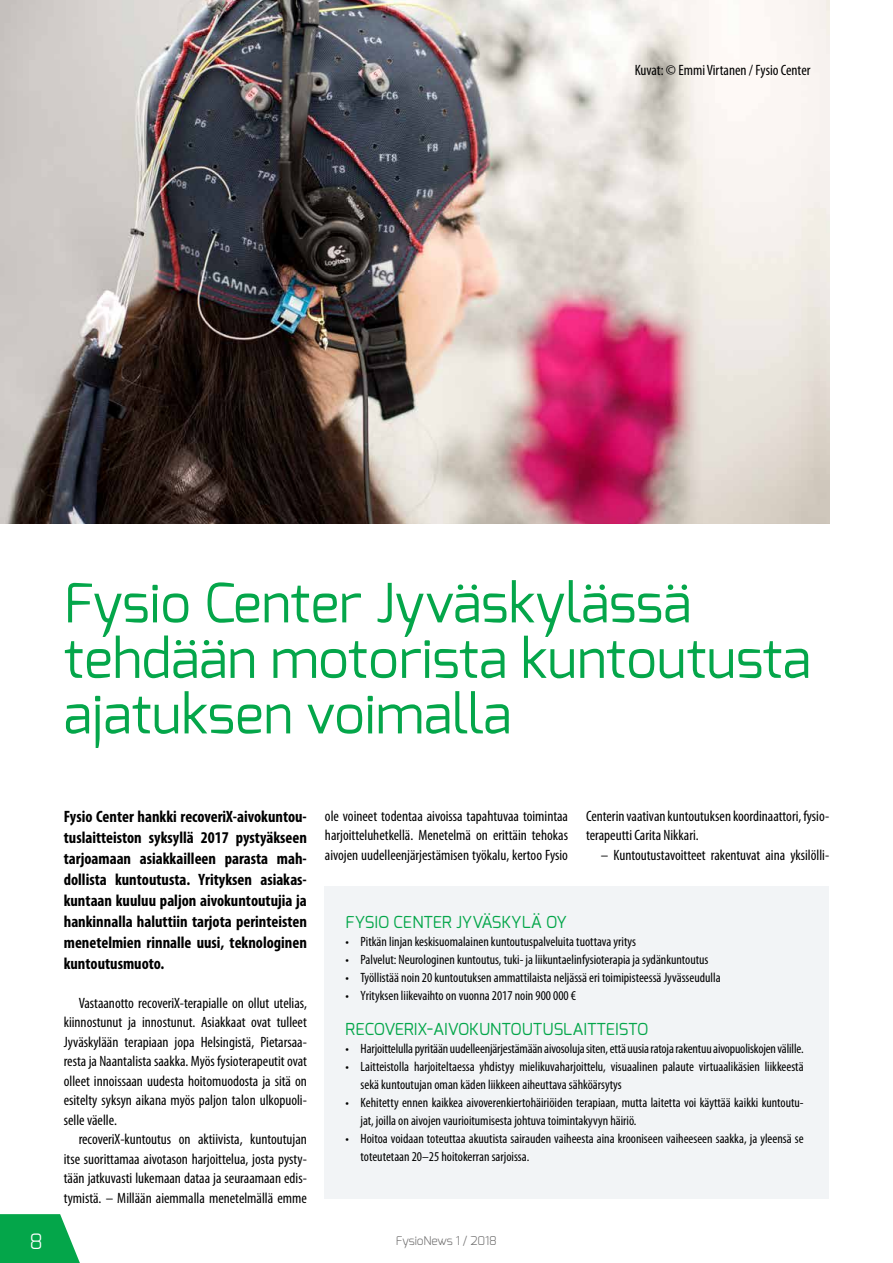
<style>
.page{position:relative;width:893px;height:1263px;background:#fff}
.page>*{position:absolute;margin:0;border:0;box-sizing:border-box;transform-origin:0 0}
.t1{font:54px/55.5px "Exo";color:#04a64a}
.t2{font:300 21px "Exo";color:#fff}
.t3{font:700 condensed 16.5px/21px "Myriad Pro";color:#000;text-align:justify}
.t4{font:16.5px "Exo";color:#04a64a}
.t5{font:condensed 15px/19.5px "Myriad Pro";color:#000;text-align:justify}
.t6{font:condensed 13.5px/18px "Myriad Pro";color:#000}
.t7{font:300 12px "Exo";letter-spacing:-.01em;color:#706f6f}
</style>
<div class="page">
<img style="left:0;top:0;width:829px;height:523px">
<div style="left:325px;top:886px;width:504px;height:313px;background:#f2f4f6"></div>
<svg style="left:0;top:1214px;width:80px;height:49px;background:#24b161"></svg>
<p class="t5" style="left:635px;top:60px;width:177px">Kuvat: © Emmi Virtanen / Fysio Center</p>
<h1 class="t1" style="left:64px;top:575px;width:749px">Fysio Center Jyväskylässä tehdään motorista kuntoutusta ajatuksen voimalla</h1>
<p class="t3" style="left:64px;top:805px;width:245px">Fysio Center hankki recoveriX-aivokuntou&shy;tuslaitteiston syksyllä 2017 pystyäkseen tarjoamaan asiakkailleen parasta mah&shy;dollista kuntoutusta. Yrityksen asiakas&shy;kuntaan kuuluu paljon aivokuntoutujia ja hankinnalla haluttiin tarjota perinteisten menetelmien rinnalle uusi, teknologinen kuntoutusmuoto.</p>
<p class="t5" style="left:64px;top:993px;width:245px;text-indent:15px">Vastaanotto recoveriX-terapialle on ollut utelias, kiinnostunut ja innostunut. Asiakkaat ovat tulleet Jyväskylään terapiaan jopa Helsingistä, Pietarsaa&shy;resta ja Naantalista saakka. Myös fysioterapeutit ovat olleet innoissaan uudesta hoitomuodosta ja sitä on esitelty syksyn aikana myös paljon talon ulkopuoli&shy;selle väelle.</p>
<p class="t5" style="left:64px;top:1129px;width:245px;text-indent:15px">recoveriX-kuntoutus on aktiivista, kuntoutujan itse suorittamaa aivotason harjoittelua, josta pysty&shy;tään jatkuvasti lukemaan dataa ja seuraamaan edis&shy;tymistä. – Millään aiemmalla menetelmällä emme</p>
<p class="t5" style="left:325px;top:806px;width:245px">ole voineet todentaa aivoissa tapahtuvaa toimintaa harjoitteluhetkellä. Menetelmä on erittäin tehokas aivojen uudelleenjärjestämisen työkalu, kertoo Fysio</p>
<p class="t5" style="left:586px;top:806px;width:245px">Centerin vaativan kuntoutuksen koordinaattori, fysio&shy;terapeutti Carita Nikkari.</p>
<p class="t5" style="left:601px;top:845px;width:230px">– Kuntoutustavoitteet rakentuvat aina yksilölli-</p>
<p class="t4" style="left:346px;top:911px;width:223px">FYSIO CENTER JYVÄSKYLÄ OY</p>
<p class="t6" style="left:346px;top:932px;width:292px">• Pitkän linjan keskisuomalainen kuntoutuspalveluita tuottava yritys</p>
<p class="t6" style="left:346px;top:950px;width:364px">• Palvelut: Neurologinen kuntoutus, tuki- ja liikuntaelinfysioterapia ja sydänkuntoutus</p>
<p class="t6" style="left:346px;top:968px;width:377px">• Työllistää noin 20 kuntoutuksen ammattilaista neljässä eri toimipisteessä Jyvässeudulla</p>
<p class="t6" style="left:346px;top:986px;width:232px">• Yrityksen liikevaihto on vuonna 2017 noin 900 000 €</p>
<p class="t4" style="left:346px;top:1018px;width:304px">RECOVERIX-AIVOKUNTOUTUSLAITTEISTO</p>
<p class="t6" style="left:346px;top:1039px;width:460px">• Harjoittelulla pyritään uudelleenjärjestämään aivosoluja siten, että uusia ratoja rakentuu aivopuoliskojen välille.</p>
<p class="t6" style="left:361px;top:1057px;width:445px;text-indent:-15px">• Laitteistolla harjoiteltaessa yhdistyy mielikuvaharjoittelu, visuaalinen palaute virtuaalikäsien liikkeestä sekä kuntoutujan oman käden liikkeen aiheuttava sähköärsytys</p>
<p class="t6" style="left:361px;top:1093px;width:445px;text-indent:-15px">• Kehitetty ennen kaikkea aivoverenkiertohäiriöiden terapiaan, mutta laitetta voi käyttää kaikki kuntoutu&shy;jat, joilla on aivojen vaurioitumisesta johtuva toimintakyvyn häiriö.</p>
<p class="t6" style="left:361px;top:1129px;width:445px;text-indent:-15px">• Hoitoa voidaan toteuttaa akuutista sairauden vaiheesta aina krooniseen vaiheeseen saakka, ja yleensä se toteutetaan 20–25 hoitokerran sarjoissa.</p>
<h2 class="t2" style="left:30px;top:1228px;width:15px">8</h2>
<p class="t7" style="left:396px;top:1232px;width:103px">FysioNews 1 / 2018</p>
</div>
